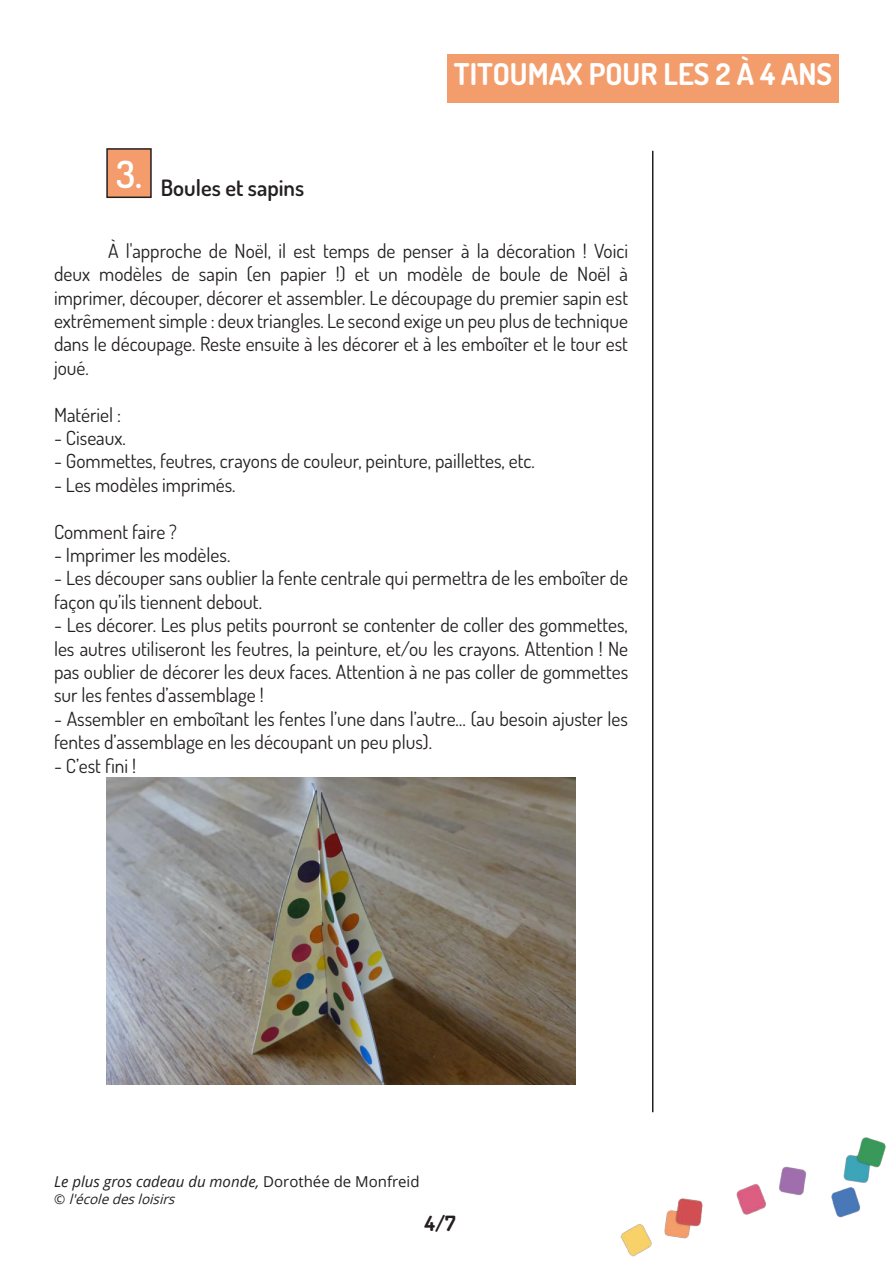
<style>
.page{position:relative;width:893px;height:1263px;background:#fff}
.page>*{position:absolute;margin:0;border:0;box-sizing:border-box;transform-origin:0 0}
.t1{font:600 37.5px "Dosis";color:#fff}
.t2{font:700 30px "Dosis";color:#fff}
.t3{font:600 22.5px "Dosis";color:#231f20}
.t4{font:700 21px "Dosis";color:#231f20}
.t5{font:19.5px/23.4px "Dosis";color:#231f20;text-align:justify}
.t6{font:italic 15px "Open Sans";color:#231f20}
.t7{font:italic 13.5px "Open Sans";color:#231f20}
.s1{font-style:normal}
</style>
<div class="page">
<img style="left:620px;top:1137px;width:266px;height:120px">
<hr style="left:652px;top:151px;width:1px;height:961px;background:#231f20">
<div style="left:107px;top:149px;width:44px;height:48px;background:#f49c6c"></div>
<div style="left:106px;top:148px;width:46px;height:50px;border:2px solid #231f20"></div>
<div style="left:447px;top:54px;width:392px;height:49px;background:#f49d6c"></div>
<img style="left:106px;top:777px;width:470px;height:307px">
<p class="t2" style="left:454px;top:54px;width:380px">TITOUMAX POUR LES 2 À 4 ANS</p>
<p class="t1" style="left:116px;top:150px;width:27px">3.</p>
<p class="t3" style="left:161px;top:173px;width:145px">Boules et sapins</p>
<p class="t5" style="left:54px;top:238px;width:576px;text-indent:54px">À l'approche de Noël, il est temps de penser à la décoration ! Voici deux modèles de sapin (en papier !) et un modèle de boule de Noël à imprimer, découper, décorer et assembler. Le découpage du premier sapin est extrêmement simple : deux triangles. Le second exige un peu plus de technique dans le découpage. Reste ensuite à les décorer et à les emboîter et le tour est joué.</p>
<p class="t5" style="left:54px;top:402px;width:69px">Matériel :</p>
<p class="t5" style="left:54px;top:426px;width:73px">- Ciseaux.</p>
<p class="t5" style="left:54px;top:449px;width:482px">- Gommettes, feutres, crayons de couleur, peinture, paillettes, etc.</p>
<p class="t5" style="left:54px;top:472px;width:183px">- Les modèles imprimés.</p>
<p class="t5" style="left:54px;top:519px;width:124px">Comment faire ?</p>
<p class="t5" style="left:54px;top:543px;width:178px">- Imprimer les modèles.</p>
<p class="t5" style="left:54px;top:566px;width:576px">- Les découper sans oublier la fente centrale qui permettra de les emboîter de façon qu’ils tiennent debout.</p>
<p class="t5" style="left:54px;top:613px;width:576px">- Les décorer. Les plus petits pourront se contenter de coller des gommettes, les autres utiliseront les feutres, la peinture, et/ou les crayons. Attention ! Ne pas oublier de décorer les deux faces. Attention à ne pas coller de gommettes sur les fentes d’assemblage !</p>
<p class="t5" style="left:54px;top:706px;width:576px">- Assembler en emboîtant les fentes l’une dans l’autre… (au besoin ajuster les fentes d’assemblage en les découpant un peu plus).</p>
<p class="t5" style="left:54px;top:753px;width:84px">- C’est fini !</p>
<p class="t6" style="left:54px;top:1171px;width:367px">Le plus gros cadeau du monde, <span class="s1">Dorothée de Monfreid</span></p>
<p class="t7" style="left:54px;top:1189px;width:127px"><span class="s1">©</span> l'écoledesloisirs</p>
<p class="t4" style="left:425px;top:1209px;width:33px">4/7</p>
</div>
